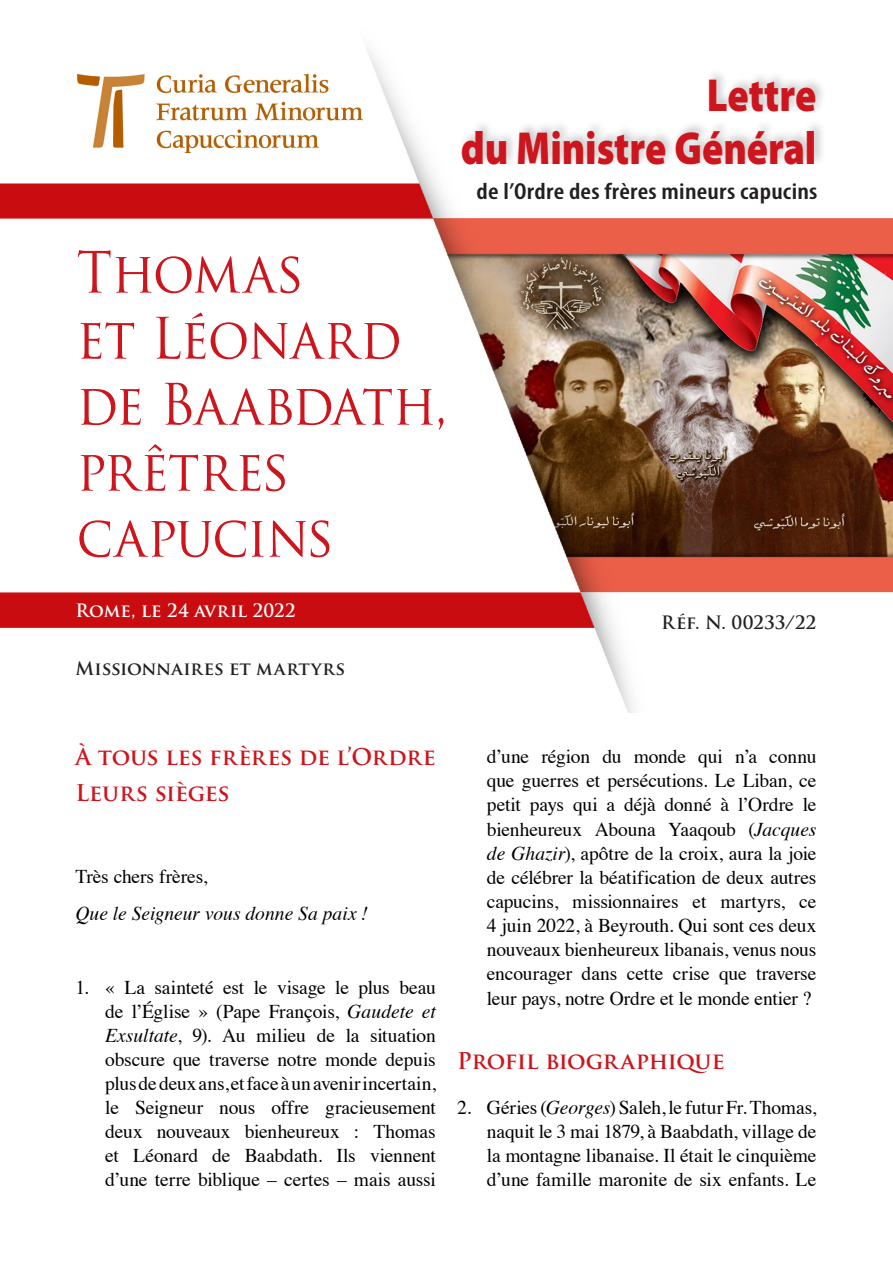
<style>
.page{position:relative;width:893px;height:1263px;background:#fff}
.page>*{position:absolute;margin:0;border:0;box-sizing:border-box;transform-origin:0 0}
.t1{font:55.5px/66px "Trajan Pro";letter-spacing:-.025em;color:#cd151d;scale:.93 1}
.t2{font:900 46.5px/52.5px "Myriad Pro";letter-spacing:-.005em;color:#cd151d;text-align:right;scale:.85 1}
.t3{font:600 condensed 23.25px "Myriad Pro";letter-spacing:.01em;color:#231f20;scale:1.15 1}
.Razdel{font:700 22.5px "Trajan Pro";letter-spacing:-.015em;color:#cd151d}
.tekst{font:19.5px/24.2px "Times";letter-spacing:-.005em;color:#000;text-align:justify}
.tekst-2{font:italic 19.5px "Times";color:#000}
.t4{font:700 18px "Trajan Pro";color:#231f20}
.t5{font:700 18px "Trajan Pro";letter-spacing:.005em;color:#fff}
.s1{font-style:italic}
</style>
<div class="page">
<img style="left:0;top:49px;width:893px;height:663px">
<div style="left:458px;top:68px;width:370px;height:100px;background:#231f20;opacity:.25"></div>
<img style="left:77px;top:74px;width:287px;height:78px">
<p class="t2" style="left:461px;top:67px;width:420px">Lettre<br>du Ministre Général</p>
<p class="t3" style="left:476px;top:177px;width:298px">de l’Ordre des frères mineurs capucins</p>
<p class="t1" style="left:77px;top:239px;width:400px">Thomas<br>et Léonard de Baabdath, prêtres capucins</p>
<p class="t5" style="left:75px;top:599px;width:222px">Rome, le 24 avril 2022</p>
<p class="t4" style="left:75px;top:657px;width:271px">Missionnaires et martyrs</p>
<p class="t4" style="left:661px;top:611px;width:157px">Réf. N. 00233/22</p>
<p class="Razdel" style="left:75px;top:743px;width:362px">À tous les frères de l’Ordre</p>
<p class="Razdel" style="left:75px;top:779px;width:156px">Leurs sièges</p>
<p class="tekst" style="left:75px;top:863px;width:133px">Très chers frères,</p>
<p class="tekst-2" style="left:75px;top:896px;width:294px">Que le Seigneur vous donne Sa paix !</p>
<p class="tekst" style="left:105px;top:973px;width:332px;text-indent:-30px">1. « La sainteté est le visage le plus beau de l’Église » (Pape François, <span class="s1">Gaudete et Exsultate</span>, 9). Au milieu de la situation obscure que traverse notre monde depuis plus de deux ans, et face à un avenir incertain, le Seigneur nous offre gracieusement deux nouveaux bienheureux : Thomas et Léonard de Baabdath. Ils viennent d’une terre biblique – certes – mais aussi</p>
<p class="tekst" style="left:487px;top:743px;width:331px">d’une région du monde qui n’a connu que guerres et persécutions. Le Liban, ce petit pays qui a déjà donné à l’Ordre le bienheureux Abouna Yaaqoub (<span class="s1">Jacques de Ghazir</span>), apôtre de la croix, aura la joie de célébrer la béatification de deux autres capucins, missionnaires et martyrs, ce 4 juin 2022, à Beyrouth. Qui sont ces deux nouveaux bienheureux libanais, venus nous encourager dans cette crise que traverse leur pays, notre Ordre et le monde entier ?</p>
<p class="Razdel" style="left:457px;top:1046px;width:269px">Profil biographique</p>
<p class="tekst" style="left:487px;top:1094px;width:331px;text-indent:-30px">2. Géries (<span class="s1">Georges</span>) Saleh, le futur Fr. Thomas, naquit le 3 mai 1879, à Baabdath, village de la montagne libanaise. Il était le cinquième d’une famille maronite de six enfants. Le</p>
</div>
